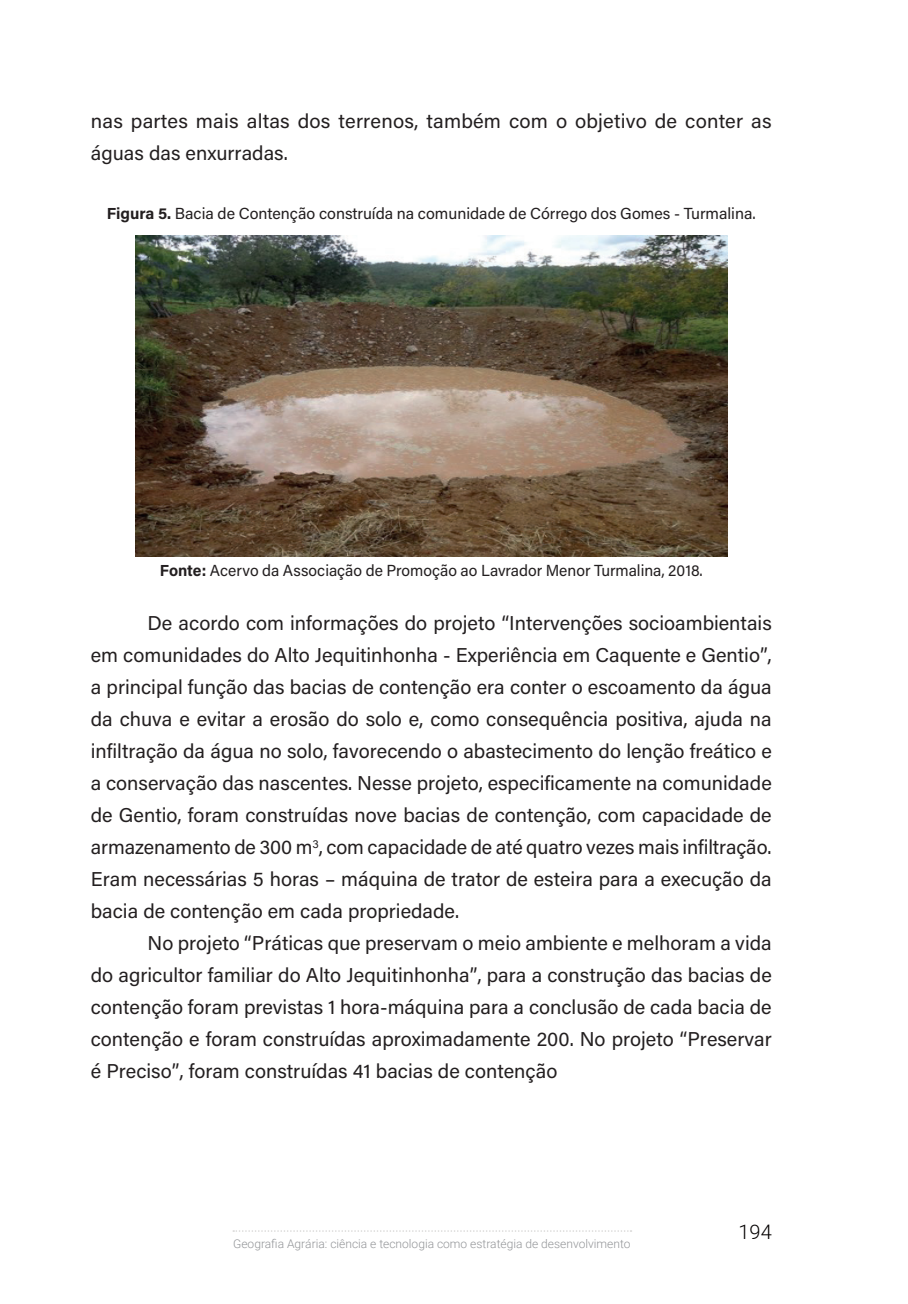
<style>
.page{position:relative;width:908px;height:1304px;background:#fff}
.page>*{position:absolute;margin:0;border:0;box-sizing:border-box;transform-origin:0 0}
._04_texto{font:20px/32px "Acumin Pro";color:#231f20;text-align:justify}
.t1{font:300 20px "Roboto";color:#040101}
._06_figura-quadro-tabela{font:16px "Acumin Pro";color:#231f20}
._06_fonte{font:16px "Acumin Pro";color:#231f20}
.t2{font:300 12px "Roboto";color:#939598}
.s1{font-weight:700}
</style>
<div class="page">
<svg style="left:233px;top:1230px;width:398px;height:2px"></svg>
<img style="left:135px;top:235px;width:591px;height:321px">
<p class="_04_texto" style="left:91px;top:104px;width:682px">nas partes mais altas dos terrenos, também com o objetivo de conter as águas das enxurradas.</p>
<p class="_06_figura-quadro-tabela" style="left:107px;top:202px;width:650px"><span class="s1">Figura 5.</span> Bacia de Contenção construída na comunidade de Córrego dos Gomes - Turmalina.</p>
<p class="_06_fonte" style="left:160px;top:559px;width:544px"><span class="s1">Fonte:</span> Acervo da Associação de Promoção ao Lavrador Menor Turmalina, 2018.</p>
<p class="_04_texto" style="left:91px;top:606px;width:682px;text-indent:57px">De acordo com informações do projeto “Intervenções socioambientais em comunidades do Alto Jequitinhonha - Experiência em Caquente e Gentio”, a principal função das bacias de contenção era conter o escoamento da água da chuva e evitar a erosão do solo e, como consequência positiva, ajuda na infiltração da água no solo, favorecendo o abastecimento do lenção freático e a conservação das nascentes. Nesse projeto, especificamente na comunidade de Gentio, foram construídas nove bacias de contenção, com capacidade de armazenamento de 300 m<sup>3</sup>, com capacidade de até quatro vezes mais infiltração.<br>Eram necessárias 5 horas – máquina de trator de esteira para a execução da bacia de contenção em cada propriedade.</p>
<p class="_04_texto" style="left:91px;top:926px;width:682px;text-indent:57px">No projeto “Práticas que preservam o meio ambiente e melhoram a vida do agricultor familiar do Alto Jequitinhonha”, para a construção das bacias de contenção foram previstas 1 hora-máquina para a conclusão de cada bacia de contenção e foram construídas aproximadamente 200. No projeto “Preservar é Preciso”, foram construídas 41 bacias de contenção</p>
<p class="t2" style="left:233px;top:1235px;width:398px">Geografia Agrária: ciência e tecnologia como estratégia de desenvolvimento</p>
<p class="t1" style="left:738px;top:1218px;width:35px">194</p>
</div>
